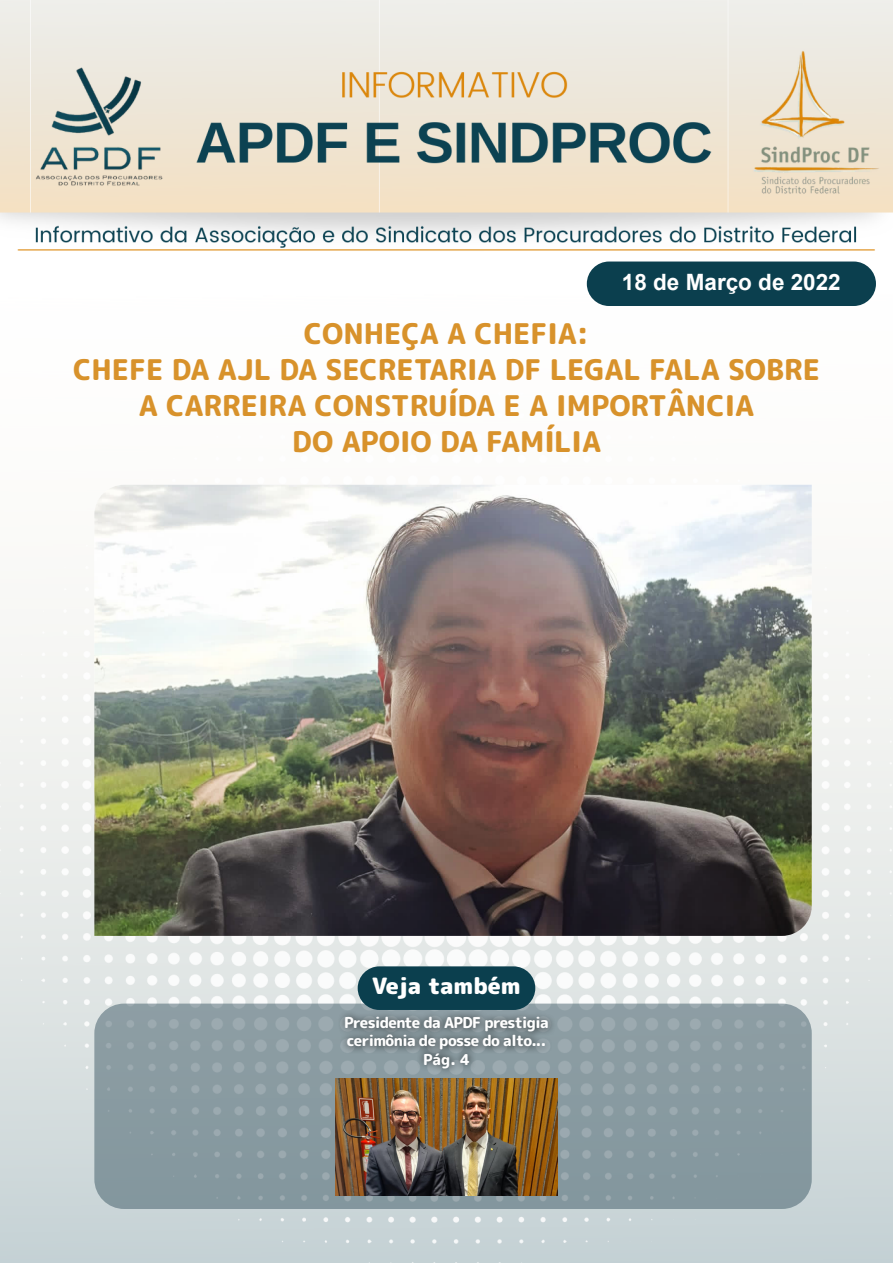
<style>
.page{position:relative;width:893px;height:1263px;background:#fff}
.page>*{position:absolute;margin:0;border:0;box-sizing:border-box;transform-origin:0 0}
.t1{font:800 28.5px/36px "Rounded Mplus 1 c";color:#d8922b;text-align:center}
.t2{font:700 22.5px "Arial";color:#fff}
.t3{font:900 22.5px "Rounded Mplus 1 c";color:#fff}
.t4{font:800 15px/18px "Rounded Mplus 1 c";letter-spacing:-.04em;color:#fff;text-align:center}
</style>
<div class="page">
<img style="left:0;top:1px;width:893px;height:1262px">
<div style="left:587px;top:261px;width:289px;height:45px;background:#0b3f4e;border-radius:22px"></div>
<svg style="left:94px;top:1003px;width:718px;height:206px;background:#8a9ba2"></svg>
<div style="left:358px;top:966px;width:177px;height:44px;background:#0b3f4e;border-radius:22px"></div>
<div style="left:337px;top:1010px;width:219px;height:65px;background:#000;opacity:.75"></div>
<img style="left:335px;top:1079px;width:222px;height:116px">
<img style="left:94px;top:485px;width:718px;height:451px">
<p class="t2" style="left:622px;top:266px;width:220px">18 de Março de 2022</p>
<p class="t1" style="left:73px;top:315px;width:748px">CONHEÇA A CHEFIA:<br>CHEFE DA AJL DA SECRETARIA DF LEGAL FALA SOBRE<br>A CARREIRA CONSTRUÍDA E A IMPORTÂNCIA<br>DO APOIO DA FAMÍLIA</p>
<p class="t3" style="left:372px;top:970px;width:150px">Veja também</p>
<p class="t4" style="left:344px;top:1014px;width:206px">Presidente da APDF prestigia cerimônia de posse do alto...<br>Pág. 4</p>
</div>
